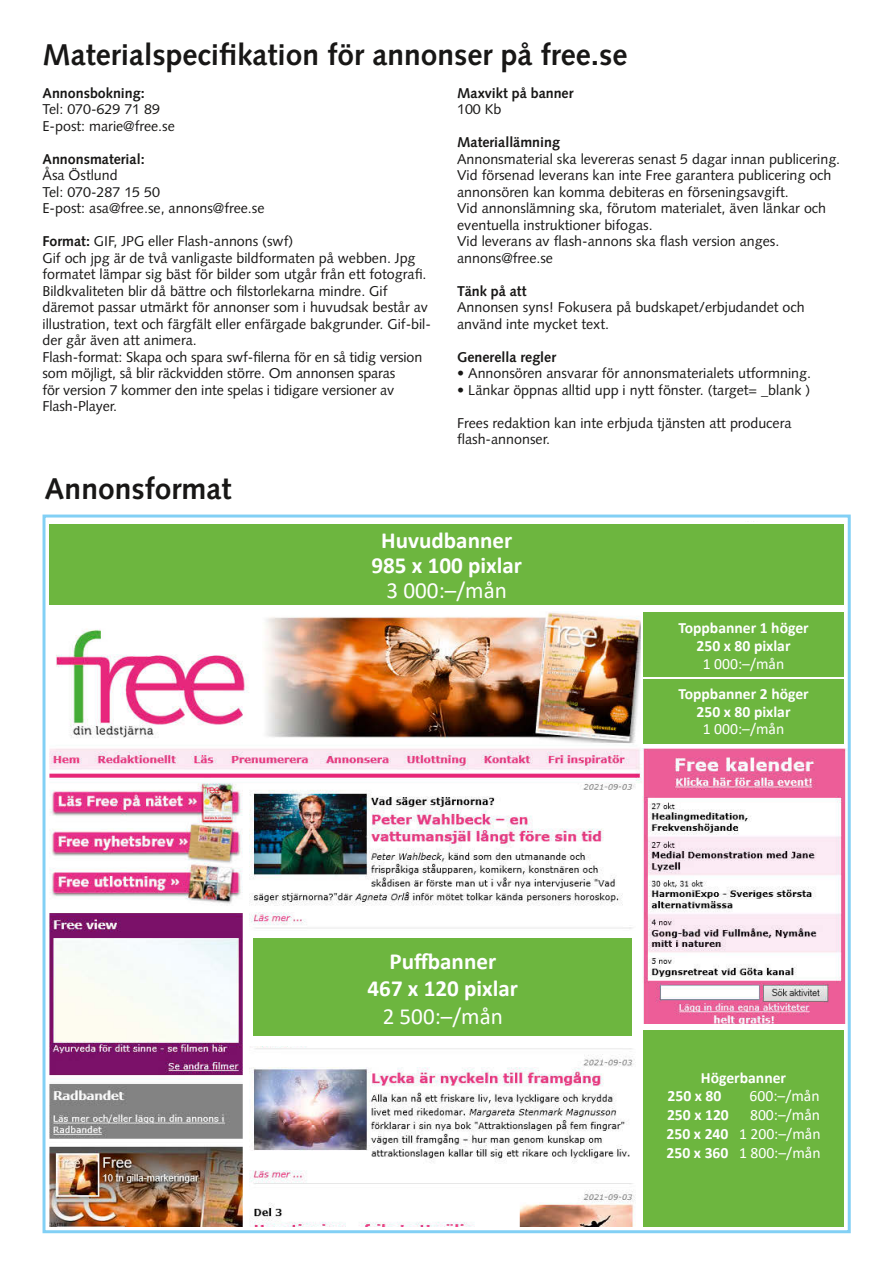
<style>
.page{position:relative;width:893px;height:1263px;background:#fff}
.page>*{position:absolute;margin:0;border:0;box-sizing:border-box;transform-origin:0 0}
.t1{font:700 30px "Syntax LT Std";color:#181716}
.t2{font:700 23.1px/27.8px "Calibri";color:#fff;text-align:center}
.t3{font:23.1px "Calibri";color:#fff}
.t4{font:700 15.6px/17.9px "Calibri";color:#fff;text-align:center}
.t5{font:15.6px/18.8px "Calibri";color:#fff;text-align:justify}
.t6{font:14.25px/16.5px "Syntax LT Std";color:#181716}
.t7{font:700 14.25px "Syntax LT Std";color:#181716}
.s1{font-weight:700}
</style>
<div class="page">
<img style="left:42px;top:514px;width:809px;height:720px">
<h1 class="t1" style="left:43px;top:37px;width:586px">Materialspecifikation för annonser på free.se</h1>
<p class="t7" style="left:43px;top:85px;width:104px">Annonsbokning:</p>
<p class="t6" style="left:43px;top:101px;width:134px">Tel: 070-629 71 89<br>E-post: marie@free.se</p>
<p class="t7" style="left:43px;top:151px;width:104px">Annonsmaterial:</p>
<p class="t6" style="left:43px;top:167px;width:224px">Åsa Östlund<br>Tel: 070-287 15 50<br>E-post: asa@free.se, annons@free.se</p>
<p class="t6" style="left:43px;top:233px;width:390px"><span class="s1">Format:</span> GIF, JPG eller Flash-annons (swf)<br>Gif och jpg är de två vanligaste bildformaten på webben. Jpg formatet lämpar sig bäst för bilder som utgår från ett fotografi.<br>Bildkvaliteten blir då bättre och filstorlekarna mindre. Gif däremot passar utmärkt för annonser som i huvudsak består av illustration, text och färgfält eller enfärgade bakgrunder. Gif-bil&shy;der går även att animera.<br>Flash-format: Skapa och spara swf-filerna för en så tidig version som möjligt, så blir räckvidden större. Om annonsen sparas<br>för version 7 kommer den inte spelas i tidigare versioner av Flash-Player.</p>
<h1 class="t1" style="left:45px;top:471px;width:188px">Annonsformat</h1>
<p class="t7" style="left:457px;top:85px;width:118px">Maxvikt på banner</p>
<p class="t6" style="left:457px;top:101px;width:46px">100 Kb</p>
<p class="t7" style="left:457px;top:134px;width:104px">Materiallämning</p>
<p class="t6" style="left:457px;top:151px;width:385px">Annonsmaterial ska levereras senast 5 dagar innan publicering.<br>Vid försenad leverans kan inte Free garantera publicering och annonsören kan komma debiteras en förseningsavgift.<br>Vid annonslämning ska, förutom materialet, även länkar och eventuella instruktioner bifogas.<br>Vid leverans av flash-annons ska flash version anges. annons@free.se</p>
<p class="t7" style="left:457px;top:283px;width:71px">Tänk på att</p>
<p class="t6" style="left:457px;top:299px;width:349px">Annonsen syns! Fokusera på budskapet/erbjudandet och använd inte mycket text.</p>
<p class="t7" style="left:457px;top:349px;width:100px">Generella regler</p>
<p class="t6" style="left:457px;top:365px;width:355px">• Annonsören ansvarar för annonsmaterialets utformning.</p>
<p class="t6" style="left:457px;top:382px;width:355px">• Länkar öppnas alltid upp i nytt fönster. (target= _blank )</p>
<p class="t6" style="left:457px;top:415px;width:336px">Frees redaktion kan inte erbjuda tjänsten att producera flash-annonser.</p>
<h2 class="t2" style="left:372px;top:527px;width:152px;line-height:24.9px">Huvudbanner<br>985 x 100 pixlar</h2>
<h2 class="t3" style="left:387px;top:574px;width:122px">3 000:–/mån</h2>
<h2 class="t2" style="left:368px;top:947px;width:152px">Puffbanner<br>467 x 120 pixlar</h2>
<h2 class="t3" style="left:383px;top:1000px;width:122px">2 500:–/mån</h2>
<p class="t4" style="left:678px;top:619px;width:132px">Toppbanner 1 höger<br>250 x 80 pixlar</p>
<p class="t5" style="left:703px;top:654px;width:83px">1 000:–/mån</p>
<p class="t4" style="left:678px;top:684px;width:132px">Toppbanner 2 höger<br>250 x 80 pixlar</p>
<p class="t5" style="left:703px;top:719px;width:83px">1 000:–/mån</p>
<p class="t4" style="left:667px;top:1068px;width:120px;line-height:18.8px;text-align:left;text-indent:33px">Högerbanner<br>250 x 80</p>
<p class="t5" style="left:750px;top:1086px;width:72px">600:–/mån</p>
<p class="t5" style="left:667px;top:1105px;width:155px;text-indent:83px">800:–/mån <span class="s1">250 x 240</span> 1 200:–/mån <span class="s1">250 x 360</span> 1 800:–/mån</p>
<p class="t4" style="left:667px;top:1106px;width:63px">250 x 120</p>
</div>
